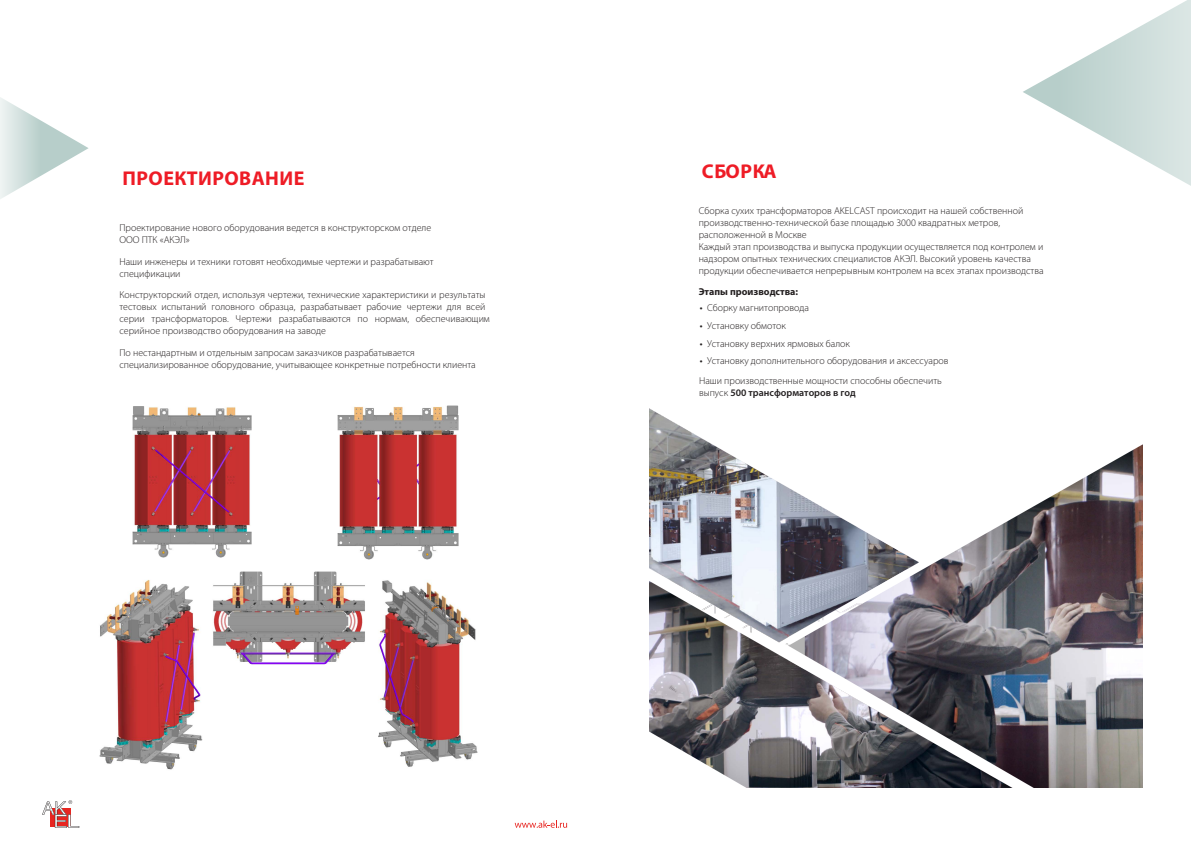
<style>
.page{position:relative;width:1191px;height:842px;background:#fff}
.page>*{position:absolute;margin:0;border:0;box-sizing:border-box;transform-origin:0 0}
.t1{font:700 20px "Myriad Pro";letter-spacing:.02em;color:#ee1c26}
.t2{font:300 10px/12px "Myriad Pro";color:#231f20}
.t3{font:600 10px "Myriad Pro";color:#231f20}
.t4{font:700 10px "Myriad Pro";color:#231f20}
.s1{font-weight:400}
.s2{font-weight:300}
</style>
<div class="page">
<svg style="left:1023px;top:0;width:168px;height:186px"></svg>
<svg style="left:0;top:97px;width:89px;height:102px"></svg>
<svg style="left:515px;top:821px;width:52px;height:7px"></svg>
<svg style="left:42px;top:800px;width:37px;height:28px"></svg>
<img style="left:99px;top:405px;width:379px;height:365px">
<img style="left:650px;top:409px;width:492px;height:379px">
<h1 class="t1" style="left:123px;top:166px;width:183px">ПРОЕКТИРОВАНИЕ</h1>
<p class="t2" style="left:119px;top:222px;width:313px">Проектирование нового оборудования ведется в конструкторском отделе<br>ООО ПТК «АКЭЛ»</p>
<p class="t2" style="left:119px;top:255px;width:316px">Наши инженеры и техники готовят необходимые чертежи и разрабатывают спецификации</p>
<p class="t2" style="left:119px;top:289px;width:372px">Конструкторский отдел, используя чертежи, технические характеристики и результаты тестовых испытаний головного образца, разрабатывает рабочие чертежи для всей серии трансформаторов. Чертежи разрабатываются по нормам, обеспечивающим серийное производство оборудования на заводе</p>
<p class="t2" style="left:119px;top:346px;width:358px">По нестандартным и отдельным запросам заказчиков разрабатывается специализированное оборудование, учитывающее конкретные потребности клиента</p>
<h1 class="t1" style="left:702px;top:159px;width:76px">СБОРКА</h1>
<p class="t2" style="left:698px;top:204px;width:346px">Сборка сухих трансформаторов AKELCAST происходит на нашей собственной производственно-технической базе площадью 3000 квадратных метров, расположенной в Москве<br>Каждый этап производства и выпуска продукции осуществляется под контролем и надзором опытных технических специалистов АКЭЛ. Высокий уровень качества продукции обеспечивается непрерывным контролем на всех этапах производства</p>
<p class="t4" style="left:698px;top:285px;width:101px">Этапы производства:</p>
<p class="t2" style="left:700px;top:302px;width:110px"><span class="s1">•</span> Сборку магнитопровода</p>
<p class="t2" style="left:700px;top:319px;width:88px"><span class="s1">•</span> Установку обмоток</p>
<p class="t2" style="left:700px;top:337px;width:152px"><span class="s1">•</span> Установку верхних ярмовых балок</p>
<p class="t2" style="left:699px;top:351px;width:251px;line-height:20.1px"><span class="s1">•</span> Установку дополнительного оборудования и аксессуаров<br>Наши производственные мощности способны обеспечить</p>
<p class="t3" style="left:699px;top:386px;width:158px"><span class="s2">выпуск</span> 500 трансформаторов в год</p>
</div>
